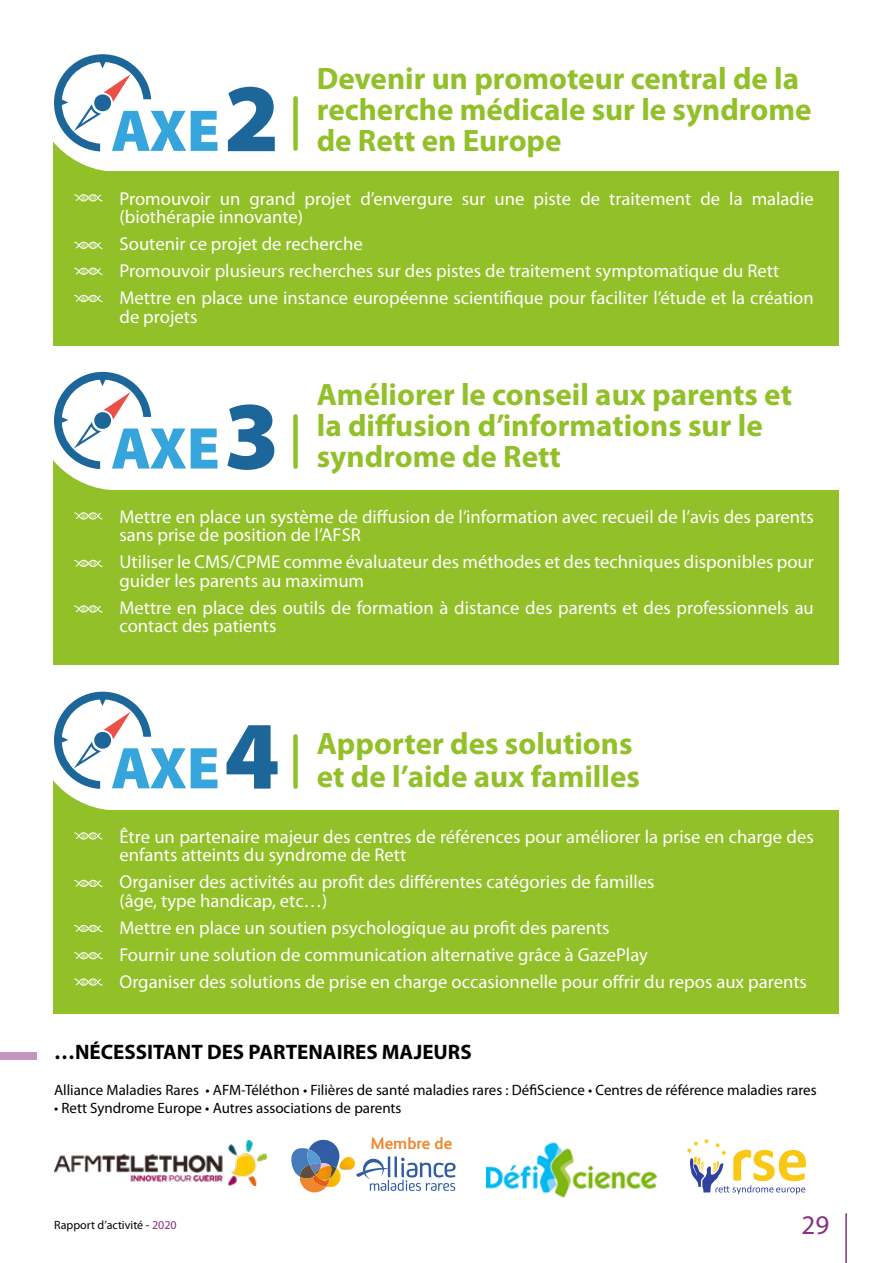
<style>
.page{position:relative;width:893px;height:1263px;background:#fff}
.page>*{position:absolute;margin:0;border:0;box-sizing:border-box;transform-origin:0 0}
.t1{font:900 97.5px "Myriad Pro";color:#1d669a}
.t2{font:700 31.05px/31px "Myriad Pro";color:#92c029}
.t3{font:27px "Myriad Pro";color:#853080}
.t4{font:700 21px "Myriad Pro";color:#000}
.t5{font:18.6px/18.6px "Myriad Pro";color:#fff}
.t6{font:700 16.5px "FS Albert";color:#ed882e}
.t7{font:15px "Myriad Pro";color:#000}
.t8{font:12px "Myriad Pro";color:#000}
.s1{color:#853080}
</style>
<div class="page">
<hr style="left:845px;top:1213px;width:2px;height:50px;background:#853080">
<img style="left:341px;top:1157px;width:14px;height:13px">
<svg style="left:291px;top:1140px;width:50px;height:52px"></svg>
<svg style="left:356px;top:1156px;width:100px;height:35px"></svg>
<div style="left:53px;top:172px;width:786px;height:174px;background:#92c029"></div>
<div style="left:53px;top:490px;width:786px;height:174px;background:#92c029"></div>
<div style="left:53px;top:810px;width:786px;height:204px;background:#92c029"></div>
<svg style="left:74px;top:194px;width:29px;height:7px"></svg>
<svg style="left:74px;top:512px;width:29px;height:8px"></svg>
<svg style="left:74px;top:832px;width:29px;height:7px"></svg>
<svg style="left:74px;top:242px;width:29px;height:7px"></svg>
<svg style="left:74px;top:560px;width:29px;height:7px"></svg>
<svg style="left:74px;top:880px;width:29px;height:7px"></svg>
<svg style="left:74px;top:268px;width:29px;height:7px"></svg>
<svg style="left:74px;top:925px;width:29px;height:7px"></svg>
<svg style="left:74px;top:295px;width:29px;height:7px"></svg>
<svg style="left:74px;top:605px;width:29px;height:8px"></svg>
<svg style="left:74px;top:952px;width:29px;height:7px"></svg>
<svg style="left:74px;top:978px;width:29px;height:8px"></svg>
<img style="left:487px;top:1142px;width:169px;height:56px">
<img style="left:54px;top:1141px;width:212px;height:44px">
<svg style="left:687px;top:1138px;width:119px;height:56px"></svg>
<div style="left:0;top:1052px;width:36px;height:7px;background:#c297bf"></div>
<div style="left:293px;top:98px;width:5px;height:51px;background:#92c029"></div>
<div style="left:293px;top:416px;width:5px;height:51px;background:#92c029"></div>
<div style="left:293px;top:736px;width:5px;height:51px;background:#92c029"></div>
<svg style="left:53px;top:54px;width:164px;height:118px"></svg>
<svg style="left:53px;top:371px;width:164px;height:119px"></svg>
<svg style="left:53px;top:664px;width:164px;height:146px"></svg>
<h1 class="t1" style="left:224px;top:63px;width:57px">2</h1>
<h2 class="t2" style="left:317px;top:62px;width:496px">Devenir un promoteur central de la recherche médicale sur le syndrome de Rett en Europe</h2>
<p class="t5" style="left:119px;top:189px;width:696px">Promouvoir un grand projet d’envergure sur une piste de traitement de la maladie (biothérapie innovante)</p>
<p class="t5" style="left:119px;top:230px;width:696px;line-height:26.8px">Soutenir ce projet de recherche<br>Promouvoir plusieurs recherches sur des pistes de traitement symptomatique du Rett<br>Mettre en place une instance européenne scientifique pour faciliter l’étude et la création</p>
<p class="t5" style="left:119px;top:307px;width:79px">de projets</p>
<h1 class="t1" style="left:224px;top:381px;width:57px">3</h1>
<h2 class="t2" style="left:317px;top:378px;width:477px">Améliorer le conseil aux parents et la diffusion d’informations sur le syndrome de Rett</h2>
<p class="t5" style="left:119px;top:507px;width:696px">Mettre en place un système de diffusion de l’information avec recueil de l’avis des parents sans prise de position de l’AFSR</p>
<p class="t5" style="left:119px;top:552px;width:696px">Utiliser le CMS/CPME comme évaluateur des méthodes et des techniques disponibles pour guider les parents au maximum</p>
<p class="t5" style="left:119px;top:598px;width:696px">Mettre en place des outils de formation à distance des parents et des professionnels au contact des patients</p>
<h1 class="t1" style="left:224px;top:700px;width:57px">4</h1>
<h2 class="t2" style="left:317px;top:725px;width:325px;line-height:33.2px">Apporter des solutions et de l’aide aux familles</h2>
<p class="t5" style="left:119px;top:827px;width:696px">Être un partenaire majeur des centres de références pour améliorer la prise en charge des enfants atteints du syndrome de Rett</p>
<p class="t5" style="left:119px;top:872px;width:537px">Organiser des activités au profit des différentes catégories de familles (âge, type handicap, etc…)</p>
<p class="t5" style="left:119px;top:914px;width:689px;line-height:26.8px">Mettre en place un soutien psychologique au profit des parents<br>Fournir une solution de communication alternative grâce à GazePlay<br>Organiser des solutions de prise en charge occasionnelle pour offrir du repos aux parents</p>
<p class="t4" style="left:54px;top:1038px;width:419px">…NÉCESSITANT DES PARTENAIRES MAJEURS</p>
<p class="t7" style="left:54px;top:1081px;width:764px">Alliance Maladies Rares • AFM-Téléthon • Filières de santé maladies rares : DéfiScience • Centres de référence maladies rares</p>
<p class="t7" style="left:54px;top:1099px;width:349px">• Rett Syndrome Europe • Autres associations de parents</p>
<p class="t6" style="left:370px;top:1134px;width:83px">Membre de</p>
<p class="t8" style="left:54px;top:1218px;width:124px">Rapport d’activité - <span class="s1">2020</span></p>
<h3 class="t3" style="left:801px;top:1208px;width:29px">29</h3>
</div>
